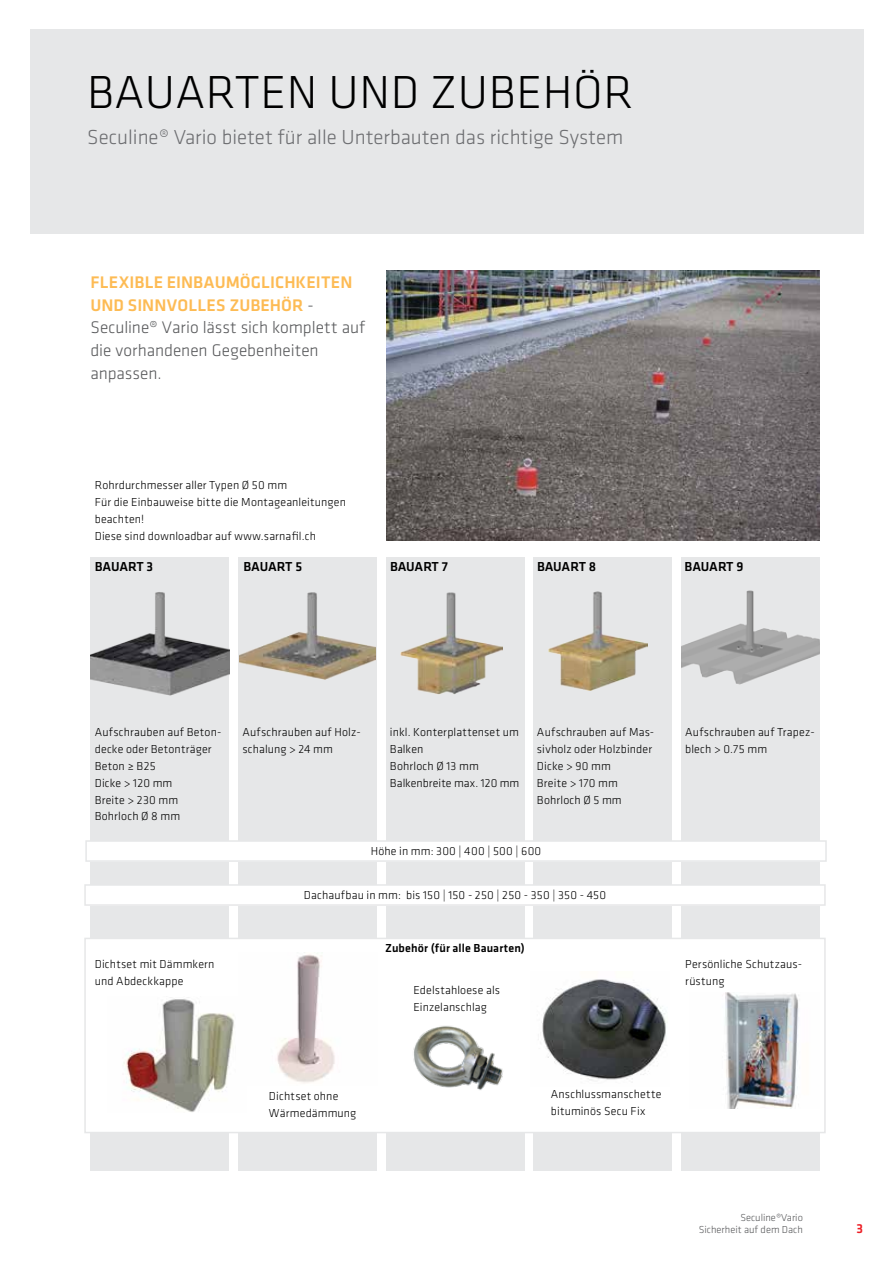
<style>
.page{position:relative;width:893px;height:1263px;background:#fff}
.page>*{position:absolute;margin:0;border:0;box-sizing:border-box;transform-origin:0 0}
.t1{font:300 48px "Klavika";letter-spacing:.015em;color:#000}
.t2{font:300 21px "Klavika";color:#6d6e71}
.t3{font:300 17.4px/22.6px "Klavika";color:#58595b}
.t4{font:500 13.5px "Klavika";letter-spacing:-.015em;color:#000}
.t5{font:500 13.5px "Klavika";color:#ed1d24}
.t6{font:300 12px/17px "Klavika";letter-spacing:.015em;color:#000}
.t7{font:500 12px "Klavika";color:#000}
.t8{font:300 10.5px/12.6px "Klavika";color:#58595b;text-align:right}
.s1{font-weight:500;color:#fdbb54}
</style>
<div class="page">
<div style="left:91px;top:557px;width:138px;height:613px;background:#e6e7e8"></div>
<div style="left:533px;top:557px;width:139px;height:613px;background:#e6e7e8"></div>
<div style="left:238px;top:557px;width:139px;height:613px;background:#e6e7e8"></div>
<div style="left:681px;top:557px;width:138px;height:613px;background:#e6e7e8"></div>
<div style="left:386px;top:557px;width:138px;height:613px;background:#e6e7e8"></div>
<div style="left:30px;top:30px;width:833px;height:204px;background:#e6e7e8"></div>
<img style="left:387px;top:270px;width:432px;height:270px">
<img style="left:91px;top:592px;width:138px;height:103px">
<img style="left:239px;top:592px;width:136px;height:87px">
<img style="left:401px;top:592px;width:102px;height:103px">
<img style="left:549px;top:591px;width:98px;height:99px">
<img style="left:681px;top:590px;width:138px;height:95px">
<div style="left:86px;top:841px;width:740px;height:20px;background:#fff"></div>
<div style="left:85px;top:840px;width:742px;height:22px;border:2px solid #e6e7e8"></div>
<div style="left:85px;top:885px;width:740px;height:20px;background:#fff"></div>
<div style="left:84px;top:884px;width:742px;height:22px;border:2px solid #e6e7e8"></div>
<div style="left:85px;top:938px;width:740px;height:194px;background:#fff"></div>
<div style="left:84px;top:938px;width:742px;height:195px;border:2px solid #e6e7e8"></div>
<img style="left:123px;top:997px;width:111px;height:115px">
<img style="left:542px;top:979px;width:124px;height:102px">
<img style="left:277px;top:954px;width:58px;height:129px">
<img style="left:413px;top:1026px;width:90px;height:64px">
<img style="left:725px;top:993px;width:74px;height:115px">
<h1 class="t1" style="left:87px;top:63px;width:57px">BAUARTE</h1>
<h1 class="t1" style="left:287px;top:63px;width:342px">N UND ZUBEHÖR</h1>
<h2 class="t2" style="left:87px;top:124px;width:537px">Seculine® Vario bietet für alle U nterbauten das richtige System</h2>
<h3 class="t3" style="left:90px;top:271px;width:276px"><span class="s1">FLEXIBLE EINBAUMÖGLICHKEITEN<br>UND SINNVOLLES ZUBEHÖR</span> -<br>Seculine® Vario lässt sich komplett auf die vorhandenen Gegebenheiten anpassen.</h3>
<p class="t6" style="left:95px;top:477px;width:253px">Rohrdurchmesser aller Typen Ø 50 mm<br>Für die Einbauweise bitte die Montageanleitungen beachten!<br>Diese sind downloadbar auf www.sarnafil.ch</p>
<p class="t4" style="left:95px;top:558px;width:60px">BAUART 3</p>
<p class="t4" style="left:243px;top:558px;width:60px">BAUART 5</p>
<p class="t4" style="left:390px;top:558px;width:60px">BAUART 7</p>
<p class="t4" style="left:537px;top:558px;width:61px">BAUART 8</p>
<p class="t4" style="left:685px;top:558px;width:60px">BAUART 9</p>
<p class="t6" style="left:95px;top:723px;width:128px">Aufschrauben auf Beton&shy;decke oder Betonträger<br>Beton ≥ B25<br>Dicke &gt; 120 mm<br>Breite &gt; 230 mm<br>Bohrloch Ø 8 mm</p>
<p class="t6" style="left:242px;top:723px;width:118px">Aufschrauben auf Holz&shy;schalung &gt; 24 mm</p>
<p class="t6" style="left:390px;top:723px;width:131px">inkl. Konterplattenset um<br>Balken<br>Bohrloch Ø 13 mm<br>Balkenbreite max. 120 mm</p>
<p class="t6" style="left:537px;top:723px;width:119px">Aufschrauben auf Mas&shy;sivholz oder Holzbinder<br>Dicke &gt; 90 mm<br>Breite &gt; 170 mm<br>Bohrloch Ø 5 mm</p>
<p class="t6" style="left:685px;top:723px;width:131px">Aufschrauben auf Trapez&shy;blech &gt; 0.75 mm</p>
<p class="t6" style="left:371px;top:842px;width:172px">Höhe in mm: 300 | 400 | 500 | 600</p>
<p class="t6" style="left:304px;top:886px;width:304px">Dachaufbau in mm: bis 150 | 150 - 250 | 250 - 350 | 350 - 450</p>
<p class="t6" style="left:95px;top:955px;width:121px">Dichtset mit Dämmkern und Abdeckkappe</p>
<p class="t7" style="left:385px;top:940px;width:141px">ZUBEHÖR (FÜR ALLE BAUARTEN)</p>
<p class="t6" style="left:413px;top:981px;width:88px">Edelstahloese als<br>Einzelanschlag</p>
<p class="t6" style="left:685px;top:955px;width:118px">Persönliche Schutzaus&shy;rüstung</p>
<p class="t6" style="left:269px;top:1087px;width:89px">Dichtset ohne<br>Wärmedämmung</p>
<p class="t6" style="left:551px;top:1085px;width:112px">Anschlussmanschette bituminös Secu Fix</p>
<p class="t8" style="left:699px;top:1211px;width:106px">Seculine®Vario<br>Sicherheit auf dem Dach</p>
<p class="t5" style="left:857px;top:1219px;width:8px">3</p>
</div>
